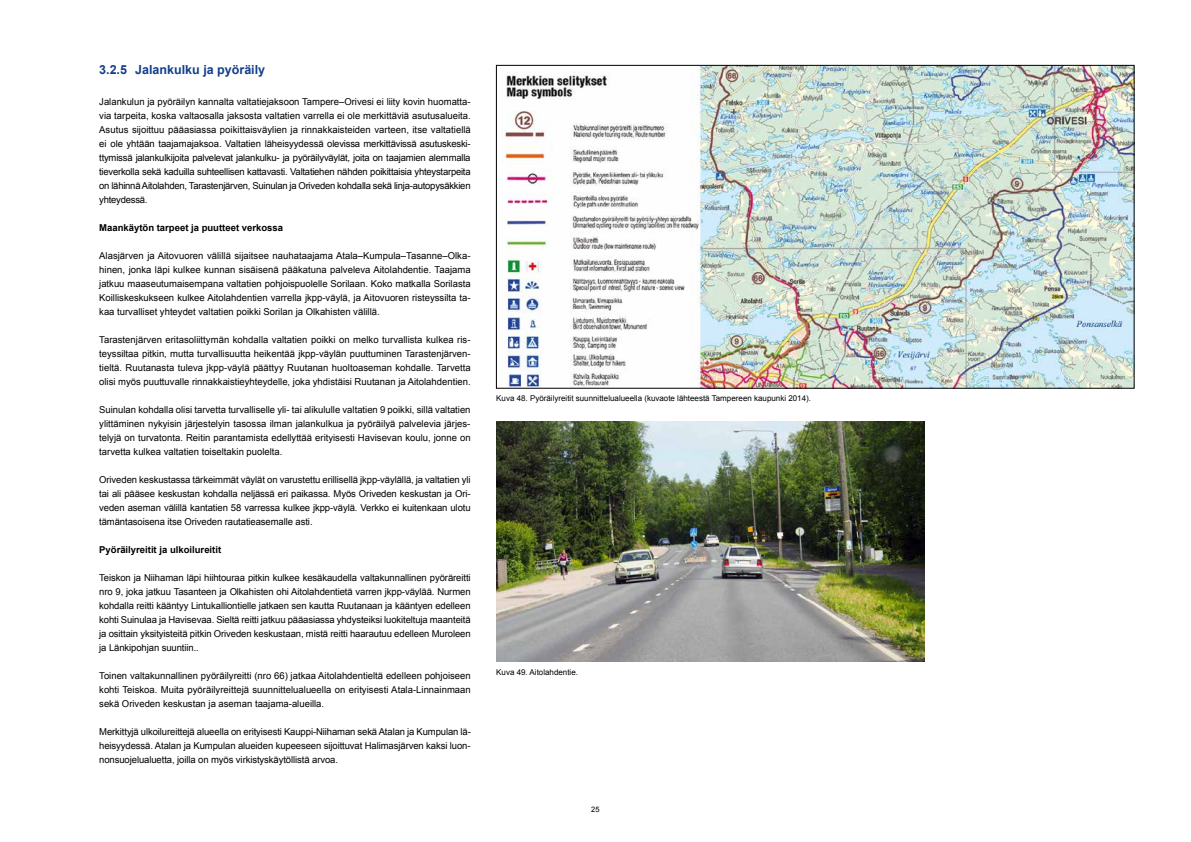
<style>
.page{position:relative;width:1191px;height:842px;background:#fff}
.page>*{position:absolute;margin:0;border:0;box-sizing:border-box;transform-origin:0 0}
.t1{font:700 12.5px "Arial";color:#123e8b}
.t2{font:9.5px/14px "Arial";letter-spacing:-.005em;color:#000;text-align:justify}
.t3{font:700 9.5px "Arial";color:#000}
.t4{font:8px "Arial";color:#000}
.t5{font:7.5px "Arial";color:#000}
</style>
<div class="page">
<img style="left:496px;top:421px;width:429px;height:241px">
<img style="left:505px;top:67px;width:627px;height:319px">
<h1 class="t1" style="left:99px;top:62px;width:167px">3.2.5 Jalankulku ja pyöräily</h1>
<p class="t2" style="left:99px;top:94px;width:373px">Jalankulun ja pyöräilyn kannalta valtatiejaksoon Tampere–Orivesi ei liity kovin huomatta&shy;via tarpeita, koska valtaosalla jaksosta valtatien varrella ei ole merkittäviä asutusalueita.<br>Asutus sijoittuu pääasiassa poikittaisväylien ja rinnakkaisteiden varteen, itse valtatiellä ei ole yhtään taajamajaksoa. Valtatien läheisyydessä olevissa merkittävissä asutuskeski&shy;ttymissä jalankulkijoita palvelevat jalankulku- ja pyöräilyväylät, joita on taajamien alemmalla tieverkolla sekä kaduilla suhteellisen kattavasti. Valtatiehen nähden poikittaisia yhteystarpeita on lähinnä Aitolahden, Tarastenjärven, Suinulan ja Oriveden kohdalla sekä linja-autopysäkkien yhteydessä.</p>
<p class="t3" style="left:99px;top:221px;width:185px">Maankäytön tarpeet ja puutteet verkossa</p>
<p class="t2" style="left:99px;top:248px;width:373px">Alasjärven ja Aitovuoren välillä sijaitsee nauhataajama Atala–Kumpula–Tasanne–Olka&shy;hinen, jonka läpi kulkee kunnan sisäisenä pääkatuna palveleva Aitolahdentie. Taajama jatkuu maaseutumaisempana valtatien pohjoispuolelle Sorilaan. Koko matkalla Sorilasta Koilliskeskukseen kulkee Aitolahdentien varrella jkpp-väylä, ja Aitovuoren risteyssilta ta&shy;kaa turvalliset yhteydet valtatien poikki Sorilan ja Olkahisten välillä.</p>
<p class="t2" style="left:99px;top:332px;width:373px">Tarastenjärven eritasoliittymän kohdalla valtatien poikki on melko turvallista kulkea ris&shy;teyssiltaa pitkin, mutta turvallisuutta heikentää jkpp-väylän puuttuminen Tarastenjärven&shy;tieltä. Ruutanasta tuleva jkpp-väylä päättyy Ruutanan huoltoaseman kohdalle. Tarvetta olisi myös puuttuvalle rinnakkaistieyhteydelle, joka yhdistäisi Ruutanan ja Aitolahdentien.</p>
<p class="t2" style="left:99px;top:402px;width:373px">Suinulan kohdalla olisi tarvetta turvalliselle yli- tai alikululle valtatien 9 poikki, sillä valtatien ylittäminen nykyisin järjestelyin tasossa ilman jalankulkua ja pyöräilyä palvelevia järjes&shy;telyjä on turvatonta. Reitin parantamista edellyttää erityisesti Havisevan koulu, jonne on tarvetta kulkea valtatien toiseltakin puolelta.</p>
<p class="t2" style="left:99px;top:472px;width:373px">Oriveden keskustassa tärkeimmät väylät on varustettu erillisellä jkpp-väylällä, ja valtatien yli tai ali pääsee keskustan kohdalla neljässä eri paikassa. Myös Oriveden keskustan ja Ori&shy;veden aseman välillä kantatien 58 varressa kulkee jkpp-väylä. Verkko ei kuitenkaan ulotu tämäntasoisena itse Oriveden rautatieasemalle asti.</p>
<p class="t3" style="left:99px;top:543px;width:123px">Pyöräilyreitit ja ulkoilureitit</p>
<p class="t2" style="left:99px;top:570px;width:373px">Teiskon ja Niihaman läpi hiihtouraa pitkin kulkee kesäkaudella valtakunnallinen pyöräreitti nro 9, joka jatkuu Tasanteen ja Olkahisten ohi Aitolahdentietä varren jkpp-väylää. Nurmen kohdalla reitti kääntyy Lintukalliontielle jatkaen sen kautta Ruutanaan ja kääntyen edelleen kohti Suinulaa ja Havisevaa. Sieltä reitti jatkuu pääasiassa yhdysteiksi luokiteltuja maanteitä ja osittain yksityisteitä pitkin Oriveden keskustaan, mistä reitti haarautuu edelleen Muroleen ja Länkipohjan suuntiin..</p>
<p class="t2" style="left:99px;top:668px;width:373px">Toinen valtakunnallinen pyöräilyreitti (nro 66) jatkaa Aitolahdentieltä edelleen pohjoiseen kohti Teiskoa. Muita pyöräilyreittejä suunnittelualueella on erityisesti Atala-Linnainmaan sekä Oriveden keskustan ja aseman taajama-alueilla.</p>
<p class="t2" style="left:99px;top:724px;width:373px">Merkittyjä ulkoilureittejä alueella on erityisesti Kauppi-Niihaman sekä Atalan ja Kumpulan lä&shy;heisyydessä. Atalan ja Kumpulan alueiden kupeeseen sijoittuvat Halimasjärven kaksi luon&shy;nonsuojelualuetta, joilla on myös virkistyskäytöllistä arvoa.</p>
<p class="t4" style="left:496px;top:393px;width:316px">Kuva 48. Pyöräilyreitit suunnittelualueella (kuvaote lähteestä Tampereen kaupunki 2014).</p>
<p class="t4" style="left:496px;top:667px;width:83px">Kuva 49. Aitolahdentie.</p>
<p class="t5" style="left:591px;top:804px;width:10px">25</p>
</div>
